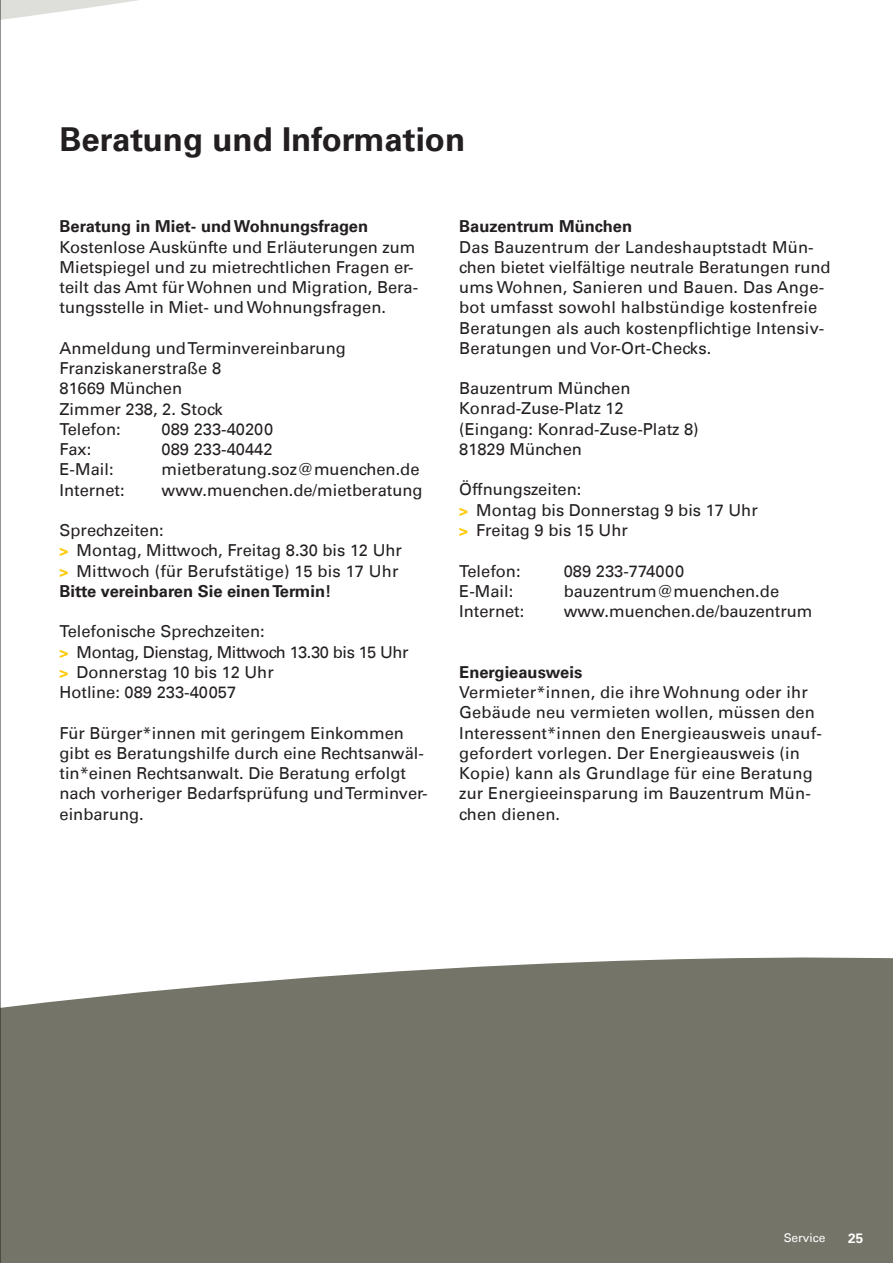
<style>
.page{position:relative;width:893px;height:1263px;background:#fff}
.page>*{position:absolute;margin:0;border:0;box-sizing:border-box;transform-origin:0 0}
.t1{font:700 33px "Univers LT";color:#231f20}
.t2{font:16.5px/20.2px "Univers LT";color:#231f20}
.t3{font:700 16.5px "Univers LT";color:#231f20}
.t4{font:700 13.5px "Univers LT";color:#fff}
.t5{font:12px "Univers LT";color:#fff}
.s1{font-weight:700;font-size:15px;color:#feca0a}
.s2{font-weight:700}
</style>
<div class="page">
<div style="left:1px;top:957px;width:892px;height:306px;background:#747468"></div>
<svg style="left:1px;top:0;width:138px;height:20px"></svg>
<hr style="left:0;top:0;width:1px;height:1263px;background:#231f20">
<h1 class="t1" style="left:60px;top:120px;width:407px">Beratung und Information</h1>
<p class="t3" style="left:60px;top:217px;width:310px">Beratung in Miet- und Wohnungsfragen</p>
<p class="t2" style="left:60px;top:238px;width:360px">Kostenlose Auskünfte und Erläuterungen zum Mietspiegel und zu mietrechtlichen Fragen er&shy;teilt das Amt für Wohnen und Migration, Bera&shy;tungsstelle in Miet- und Wohnungsfragen.</p>
<p class="t2" style="left:60px;top:339px;width:288px">Anmeldung und Terminvereinbarung<br>Franziskanerstraße 8<br>81669 München<br>Zimmer 238, 2. Stock<br>Telefon:</p>
<p class="t2" style="left:162px;top:420px;width:113px">089 233-40200</p>
<p class="t2" style="left:60px;top:440px;width:33px">Fax:</p>
<p class="t2" style="left:162px;top:440px;width:112px">089 233-40442</p>
<p class="t2" style="left:60px;top:461px;width:56px">E-Mail:</p>
<p class="t2" style="left:162px;top:461px;width:259px">mietberatung.soz@muenchen.de</p>
<p class="t2" style="left:60px;top:481px;width:67px">Internet:</p>
<p class="t2" style="left:162px;top:481px;width:263px">www.muenchen.de/mietberatung</p>
<p class="t2" style="left:60px;top:521px;width:344px">Sprechzeiten:<br><span class="s1">&gt;</span> Montag, Mittwoch, Freitag 8.30 bis 12 Uhr <span class="s1">&gt;</span> Mittwoch (für Berufstätige) 15 bis 17 Uhr <span class="s2">Bitte vereinbaren Sie einen Termin!</span></p>
<p class="t2" style="left:60px;top:623px;width:351px">Telefonische Sprechzeiten:<br><span class="s1">&gt;</span> Montag, Dienstag, Mittwoch 13.30 bis 15 Uhr <span class="s1">&gt;</span> Donnerstag 10 bis 12 Uhr<br>Hotline: 089 233-40057</p>
<p class="t2" style="left:60px;top:724px;width:370px">Für Bürger*innen mit geringem Einkommen gibt es Beratungshilfe durch eine Rechtsanwäl&shy;tin*einen Rechtsanwalt. Die Beratung erfolgt nach vorheriger Bedarfsprüfung und Terminver&shy;einbarung.</p>
<p class="t3" style="left:459px;top:217px;width:174px">Bauzentrum München</p>
<p class="t2" style="left:459px;top:238px;width:373px">Das Bauzentrum der Landeshauptstadt Mün&shy;chen bietet vielfältige neutrale Beratungen rund ums Wohnen, Sanieren und Bauen. Das Ange&shy;bot umfasst sowohl halbstündige kostenfreie Beratungen als auch kostenpflichtige Intensiv-Beratungen und Vor-Ort-Checks.</p>
<p class="t2" style="left:459px;top:380px;width:241px">Bauzentrum München<br>Konrad-Zuse-Platz 12 (Eingang: Konrad-Zuse-Platz 8)<br>81829 München</p>
<p class="t2" style="left:459px;top:481px;width:300px">Öffnungszeiten:<br><span class="s1">&gt;</span> Montag bis Donnerstag 9 bis 17 Uhr <span class="s1">&gt;</span> Freitag 9 bis 15 Uhr</p>
<p class="t2" style="left:459px;top:562px;width:63px">Telefon:</p>
<p class="t2" style="left:564px;top:562px;width:122px">089 233-774000</p>
<p class="t2" style="left:459px;top:582px;width:56px">E-Mail:</p>
<p class="t2" style="left:564px;top:582px;width:217px">bauzentrum@muenchen.de</p>
<p class="t2" style="left:459px;top:603px;width:67px">Internet:</p>
<p class="t2" style="left:564px;top:603px;width:250px">www.muenchen.de/bauzentrum</p>
<p class="t3" style="left:459px;top:662px;width:125px">Energieausweis</p>
<p class="t2" style="left:459px;top:683px;width:364px">Vermieter*innen, die ihre Wohnung oder ihr Gebäude neu vermieten wollen, müssen den Interessent*innen den Energieausweis unauf&shy;gefordert vorlegen. Der Energieausweis (in Kopie) kann als Grundlage für eine Beratung zur Energieeinsparung im Bauzentrum Mün&shy;chen dienen.</p>
<p class="t5" style="left:784px;top:1233px;width:43px">Service</p>
<p class="t4" style="left:848px;top:1230px;width:17px">25</p>
</div>
